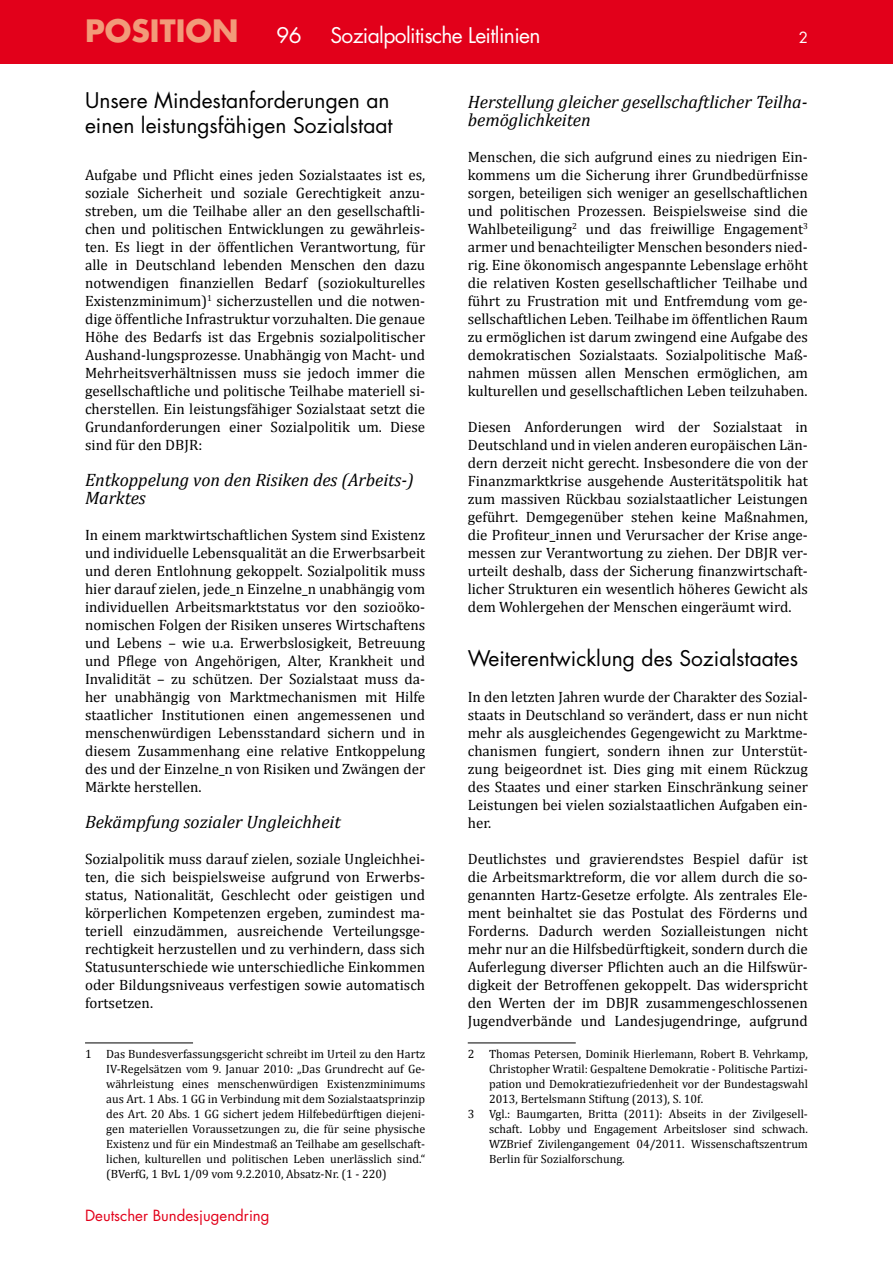
<style>
.page{position:relative;width:893px;height:1263px;background:#fff}
.page>*{position:absolute;margin:0;border:0;box-sizing:border-box;transform-origin:0 0}
.t1{font:700 30px "Futura Std";color:#f29a79}
.Zwischentitel{font:21px/25.2px "Futura Std";color:#000}
.t2{font:21px "Futura Std";letter-spacing:-.03em;color:#fff}
.Zwischentitel_b{font:italic 18px/18px "Cambria";color:#000}
.Grundtext{font:15px/18px "Cambria";color:#000;text-align:justify}
.t3{font:15px "Futura Std";color:#e2001a}
.t4{font:15px "Futura Std";color:#fff}
.Fussnote{font:12px/15px "Cambria";color:#000;text-align:justify}
</style>
<div class="page">
<div style="left:0;top:0;width:893px;height:64px;background:#e2001a"></div>
<hr style="left:85px;top:1042px;width:108px;height:1px;background:#000">
<hr style="left:468px;top:1042px;width:108px;height:1px;background:#000">
<h1 class="t1" style="left:85px;top:11px;width:155px">POSITION</h1>
<h2 class="t2" style="left:276px;top:22px;width:27px">96</h2>
<h2 class="t2" style="left:330px;top:22px;width:212px">Sozialpolitische Leitlinien</h2>
<p class="t4" style="left:799px;top:28px;width:11px">2</p>
<p class="Zwischentitel" style="left:85px;top:88px;width:309px">Unsere Mindestanforderungen an einen leistungsfähigen Sozialstaat</p>
<p class="Grundtext" style="left:85px;top:166px;width:342px">Aufgabe und Pflicht eines jeden Sozialstaates ist es, soziale Sicherheit und soziale Gerechtigkeit anzu&shy;streben, um die Teilhabe aller an den gesellschaftli&shy;chen und politischen Entwicklungen zu gewährleis&shy;ten. Es liegt in der öffentlichen Verantwortung, für alle in Deutschland lebenden Menschen den dazu notwendigen finanziellen Bedarf (soziokulturelles Existenzminimum)<sup>1</sup> sicherzustellen und die notwen&shy;dige öffentliche Infrastruktur vorzuhalten. Die genaue Höhe des Bedarfs ist das Ergebnis sozialpolitischer Aushand-lungsprozesse. Unabhängig von Macht- und Mehrheitsverhältnissen muss sie jedoch immer die gesellschaftliche und politische Teilhabe materiell si&shy;cherstellen. Ein leistungsfähiger Sozialstaat setzt die Grundanforderungen einer Sozialpolitik um. Diese sind für den DBJR:</p>
<p class="Zwischentitel_b" style="left:85px;top:470px;width:330px">Entkoppelung von den Risiken des (Arbeits-)<br>Marktes</p>
<p class="Grundtext" style="left:85px;top:526px;width:342px">In einem marktwirtschaftlichen System sind Existenz und individuelle Lebensqualität an die Erwerbsarbeit und deren Entlohnung gekoppelt. Sozialpolitik muss hier darauf zielen, jede_n Einzelne_n unabhängig vom individuellen Arbeitsmarktstatus vor den sozioöko&shy;nomischen Folgen der Risiken unseres Wirtschaftens und Lebens – wie u.a. Erwerbslosigkeit, Betreuung und Pflege von Angehörigen, Alter, Krankheit und Invalidität – zu schützen. Der Sozialstaat muss da&shy;her unabhängig von Marktmechanismen mit Hilfe staatlicher Institutionen einen angemessenen und menschenwürdigen Lebensstandard sichern und in diesem Zusammenhang eine relative Entkoppelung des und der Einzelne_n von Risiken und Zwängen der Märkte herstellen.</p>
<p class="Zwischentitel_b" style="left:85px;top:812px;width:257px">Bekämpfung sozialer Ungleichheit</p>
<p class="Grundtext" style="left:85px;top:850px;width:342px">Sozialpolitik muss darauf zielen, soziale Ungleichhei&shy;ten, die sich beispielsweise aufgrund von Erwerbs&shy;status, Nationalität, Geschlecht oder geistigen und körperlichen Kompetenzen ergeben, zumindest ma&shy;teriell einzudämmen, ausreichende Verteilungsge&shy;rechtigkeit herzustellen und zu verhindern, dass sich Statusunterschiede wie unterschiedliche Einkommen oder Bildungsniveaus verfestigen sowie automatisch fortsetzen.</p>
<p class="Fussnote" style="left:106px;top:1046px;width:320px;text-indent:-21px">1 Das Bundesverfassungsgericht schreibt im Urteil zu den Hartz IV-Regelsätzen vom 9. Januar 2010: „Das Grundrecht auf Ge&shy;währleistung eines menschenwürdigen Existenzminimums aus Art. 1 Abs. 1 GG in Verbindung mit dem Sozialstaatsprinzip des Art. 20 Abs. 1 GG sichert jedem Hilfebedürftigen diejeni&shy;gen materiellen Voraussetzungen zu, die für seine physische Existenz und für ein Mindestmaß an Teilhabe am gesellschaft&shy;lichen, kulturellen und politischen Leben unerlässlich sind.“ (BVerfG, 1 BvL 1/09 vom 9.2.2010, Absatz-Nr. (1 - 220)</p>
<p class="t3" style="left:85px;top:1206px;width:186px">Deutscher Bundesjugendring</p>
<p class="Zwischentitel_b" style="left:468px;top:92px;width:341px">Herstellung gleicher gesellschaftlicher Teilha&shy;bemöglichkeiten</p>
<p class="Grundtext" style="left:468px;top:148px;width:342px">Menschen, die sich aufgrund eines zu niedrigen Ein&shy;kommens um die Sicherung ihrer Grundbedürfnisse sorgen, beteiligen sich weniger an gesellschaftlichen und politischen Prozessen. Beispielsweise sind die Wahlbeteiligung<sup>2</sup> und das freiwillige Engagement<sup>3 </sup>armer und benachteiligter Menschen besonders nied&shy;rig. Eine ökonomisch angespannte Lebenslage erhöht die relativen Kosten gesellschaftlicher Teilhabe und führt zu Frustration mit und Entfremdung vom ge&shy;sellschaftlichen Leben. Teilhabe im öffentlichen Raum zu ermöglichen ist darum zwingend eine Aufgabe des demokratischen Sozialstaats. Sozialpolitische Maß&shy;nahmen müssen allen Menschen ermöglichen, am kulturellen und gesellschaftlichen Leben teilzuhaben.</p>
<p class="Grundtext" style="left:468px;top:418px;width:342px">Diesen Anforderungen wird der Sozialstaat in Deutschland und in vielen anderen europäischen Län&shy;dern derzeit nicht gerecht. Insbesondere die von der Finanzmarktkrise ausgehende Austeritätspolitik hat zum massiven Rückbau sozialstaatlicher Leistungen geführt. Demgegenüber stehen keine Maßnahmen, die Profiteur_innen und Verursacher der Krise ange&shy;messen zur Verantwortung zu ziehen. Der DBJR ver&shy;urteilt deshalb, dass der Sicherung finanzwirtschaft&shy;licher Strukturen ein wesentlich höheres Gewicht als dem Wohlergehen der Menschen eingeräumt wird.</p>
<p class="Zwischentitel" style="left:468px;top:646px;width:332px">Weiterentwicklung des Sozialstaates</p>
<p class="Grundtext" style="left:468px;top:688px;width:342px">In den letzten Jahren wurde der Charakter des Sozial&shy;staats in Deutschland so verändert, dass er nun nicht mehr als ausgleichendes Gegengewicht zu Marktme&shy;chanismen fungiert, sondern ihnen zur Unterstüt&shy;zung beigeordnet ist. Dies ging mit einem Rückzug des Staates und einer starken Einschränkung seiner Leistungen bei vielen sozialstaatlichen Aufgaben ein&shy;her.</p>
<p class="Grundtext" style="left:468px;top:850px;width:342px">Deutlichstes und gravierendstes Bespiel dafür ist die Arbeitsmarktreform, die vor allem durch die so&shy;genannten Hartz-Gesetze erfolgte. Als zentrales Ele&shy;ment beinhaltet sie das Postulat des Förderns und Forderns. Dadurch werden Sozialleistungen nicht mehr nur an die Hilfsbedürftigkeit, sondern durch die Auferlegung diverser Pflichten auch an die Hilfswür&shy;digkeit der Betroffenen gekoppelt. Das widerspricht den Werten der im DBJR zusammengeschlossenen Jugendverbände und Landesjugendringe, aufgrund</p>
<p class="Fussnote" style="left:489px;top:1046px;width:320px;text-indent:-21px">2 Thomas Petersen, Dominik Hierlemann, Robert B. Vehrkamp, Christopher Wratil: Gespaltene Demokratie - Politische Partizi&shy;pation und Demokratiezufriedenheit vor der Bundestagswahl 2013, Bertelsmann Stiftung (2013), S. 10f.</p>
<p class="Fussnote" style="left:489px;top:1106px;width:320px;text-indent:-21px">3 Vgl.: Baumgarten, Britta (2011): Abseits in der Zivilgesell&shy;schaft. Lobby und Engagement Arbeitsloser sind schwach.<br>WZBrief Zivilengangement 04/2011. Wissenschaftszentrum Berlin für Sozialforschung.</p>
</div>
